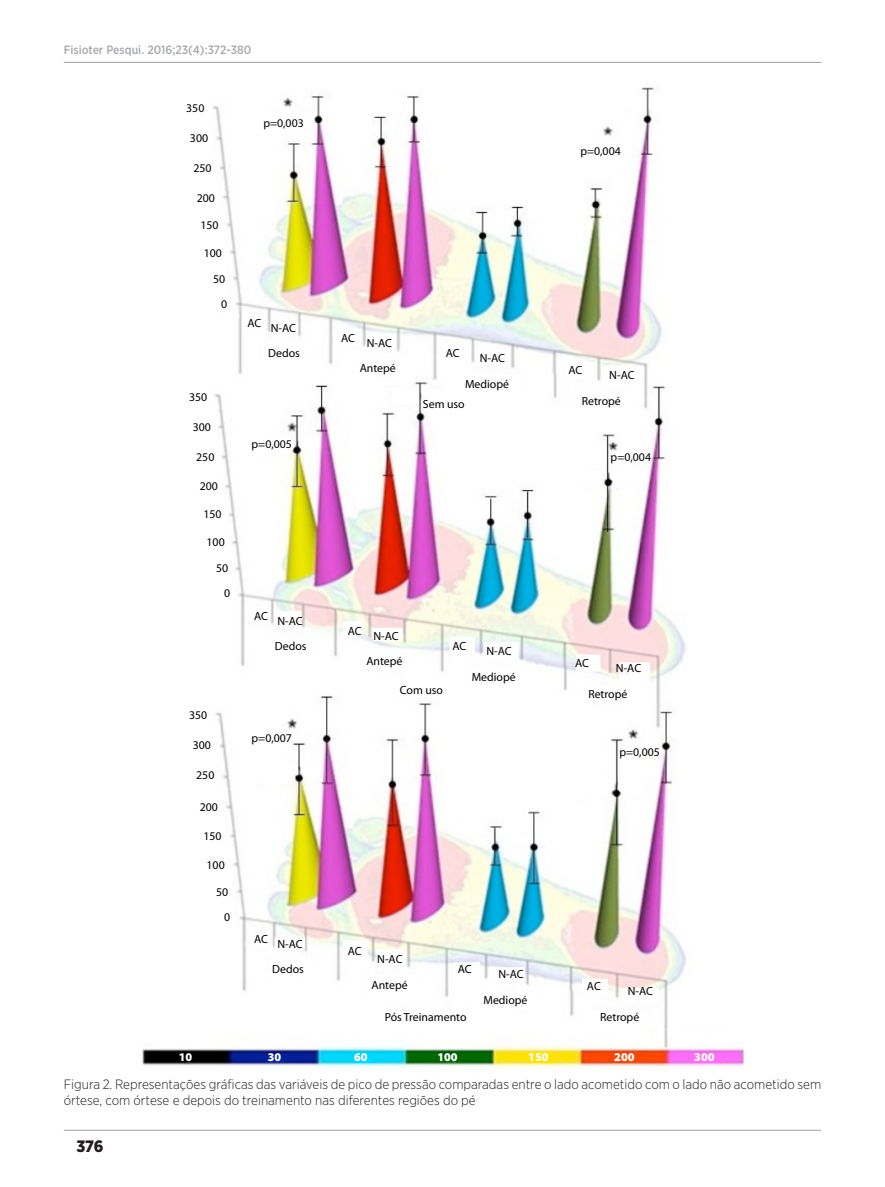
<style>
.page{position:relative;width:885px;height:1187px;background:#fff}
.page>*{position:absolute;margin:0;border:0;box-sizing:border-box;transform-origin:0 0}
.t1{font:900 16.5px "Gotham Narrow";color:#231f20}
.Figura_tit{font:300 13.5px/16.2px "Gotham Narrow";color:#231f20}
.t2{font:500 12px "Gotham Narrow";color:#a8a9ad}
.t3{font:11.85px/24.6px "Myriad Pro";color:#000;text-align:right}
.t4{font:900 11.85px "Myriad Pro";color:#fff}
</style>
<div class="page">
<hr style="left:64px;top:62px;width:757px;height:1px;background:#a8a9ad">
<hr style="left:64px;top:1129px;width:757px;height:1px;background:#a8a9ad">
<img style="left:142px;top:87px;width:601px;height:982px">
<p class="t2" style="left:64px;top:42px;width:189px">Fisioter Pesqui. 2016;23(4):372-380</p>
<p class="t3" style="left:186px;top:96px;width:20px">350</p>
<p class="t3" style="left:190px;top:125px;width:20px">300</p>
<p class="t3" style="left:193px;top:156px;width:20px">250</p>
<p class="t3" style="left:197px;top:185px;width:20px">200</p>
<p class="t3" style="left:200px;top:212px;width:20px">150</p>
<p class="t3" style="left:204px;top:240px;width:20px">100</p>
<p class="t3" style="left:213px;top:266px;width:14px">50</p>
<p class="t3" style="left:221px;top:291px;width:8px">0</p>
<p class="t3" style="left:189px;top:384px;width:20px">350</p>
<p class="t3" style="left:193px;top:414px;width:20px">300</p>
<p class="t3" style="left:196px;top:444px;width:20px">250</p>
<p class="t3" style="left:200px;top:474px;width:20px">200</p>
<p class="t3" style="left:203px;top:501px;width:20px">150</p>
<p class="t3" style="left:206px;top:529px;width:20px">100</p>
<p class="t3" style="left:216px;top:555px;width:14px">50</p>
<p class="t3" style="left:224px;top:580px;width:8px">0</p>
<p class="t3" style="left:263px;top:110px;width:42px">p=0,003</p>
<p class="t3" style="left:247px;top:310px;width:15px">AC</p>
<p class="t3" style="left:271px;top:315px;width:27px">N-AC</p>
<p class="t3" style="left:268px;top:341px;width:33px">Dedos</p>
<p class="t3" style="left:251px;top:431px;width:42px">p=0,005</p>
<p class="t3" style="left:254px;top:603px;width:15px">AC</p>
<p class="t3" style="left:277px;top:608px;width:27px">N-AC</p>
<p class="t3" style="left:275px;top:633px;width:33px">Dedos</p>
<p class="t3" style="left:189px;top:702px;width:20px">350</p>
<p class="t3" style="left:193px;top:732px;width:20px">300</p>
<p class="t3" style="left:196px;top:762px;width:20px">250</p>
<p class="t3" style="left:200px;top:794px;width:20px">200</p>
<p class="t3" style="left:203px;top:823px;width:20px">150</p>
<p class="t3" style="left:206px;top:852px;width:20px">100</p>
<p class="t3" style="left:216px;top:879px;width:16px">50<br>0</p>
<p class="t3" style="left:251px;top:725px;width:42px">p=0,007</p>
<p class="t3" style="left:254px;top:926px;width:15px">AC</p>
<p class="t3" style="left:277px;top:931px;width:27px">N-AC</p>
<p class="t3" style="left:272px;top:956px;width:33px">Dedos</p>
<p class="t3" style="left:341px;top:325px;width:15px">AC</p>
<p class="t3" style="left:366px;top:330px;width:27px">N-AC</p>
<p class="t3" style="left:360px;top:356px;width:38px">Antepé</p>
<p class="t3" style="left:446px;top:340px;width:15px">AC</p>
<p class="t3" style="left:480px;top:345px;width:27px">N-AC</p>
<p class="t3" style="left:465px;top:371px;width:46px">Mediopé</p>
<p class="t3" style="left:423px;top:392px;width:43px">Sem uso</p>
<p class="t3" style="left:348px;top:618px;width:15px">AC</p>
<p class="t3" style="left:373px;top:623px;width:27px">N-AC</p>
<p class="t3" style="left:366px;top:649px;width:38px">Antepé</p>
<p class="t3" style="left:452px;top:633px;width:15px">AC</p>
<p class="t3" style="left:486px;top:638px;width:27px">N-AC</p>
<p class="t3" style="left:471px;top:664px;width:46px">Mediopé</p>
<p class="t3" style="left:400px;top:677px;width:45px">Com uso</p>
<p class="t3" style="left:348px;top:938px;width:15px">AC</p>
<p class="t3" style="left:377px;top:946px;width:27px">N-AC</p>
<p class="t3" style="left:371px;top:971px;width:38px">Antepé</p>
<p class="t3" style="left:457px;top:956px;width:15px">AC</p>
<p class="t3" style="left:384px;top:1004px;width:83px">Pós Treinamento</p>
<p class="t3" style="left:498px;top:961px;width:27px">N-AC</p>
<p class="t3" style="left:483px;top:987px;width:46px">Mediopé</p>
<p class="t3" style="left:580px;top:139px;width:42px">p=0,004</p>
<p class="t3" style="left:568px;top:358px;width:15px">AC</p>
<p class="t3" style="left:609px;top:363px;width:27px">N-AC</p>
<p class="t3" style="left:581px;top:388px;width:41px">Retropé</p>
<p class="t3" style="left:610px;top:444px;width:42px">p=0,004</p>
<p class="t3" style="left:575px;top:651px;width:15px">AC</p>
<p class="t3" style="left:616px;top:655px;width:27px">N-AC</p>
<p class="t3" style="left:588px;top:681px;width:41px">Retropé</p>
<p class="t3" style="left:619px;top:739px;width:42px">p=0,005</p>
<p class="t3" style="left:587px;top:973px;width:15px">AC</p>
<p class="t3" style="left:627px;top:978px;width:27px">N-AC</p>
<p class="t3" style="left:600px;top:1004px;width:41px">Retropé</p>
<p class="t4" style="left:179px;top:1049px;width:15px">10</p>
<p class="t4" style="left:268px;top:1049px;width:15px">30</p>
<p class="t4" style="left:354px;top:1049px;width:15px">60</p>
<p class="t4" style="left:437px;top:1049px;width:22px">100</p>
<p class="t4" style="left:528px;top:1049px;width:22px">150</p>
<p class="t4" style="left:614px;top:1049px;width:22px">200</p>
<p class="t4" style="left:694px;top:1049px;width:22px">300</p>
<p class="Figura_tit" style="left:64px;top:1075px;width:758px">Figura 2. Representações gráficas das variáveis de pico de pressão comparadas entre o lado acometido com o lado não acometido sem órtese, com órtese e depois do treinamento nas diferentes regiões do pé</p>
<h1 class="t1" style="left:77px;top:1135px;width:28px">376</h1>
</div>
